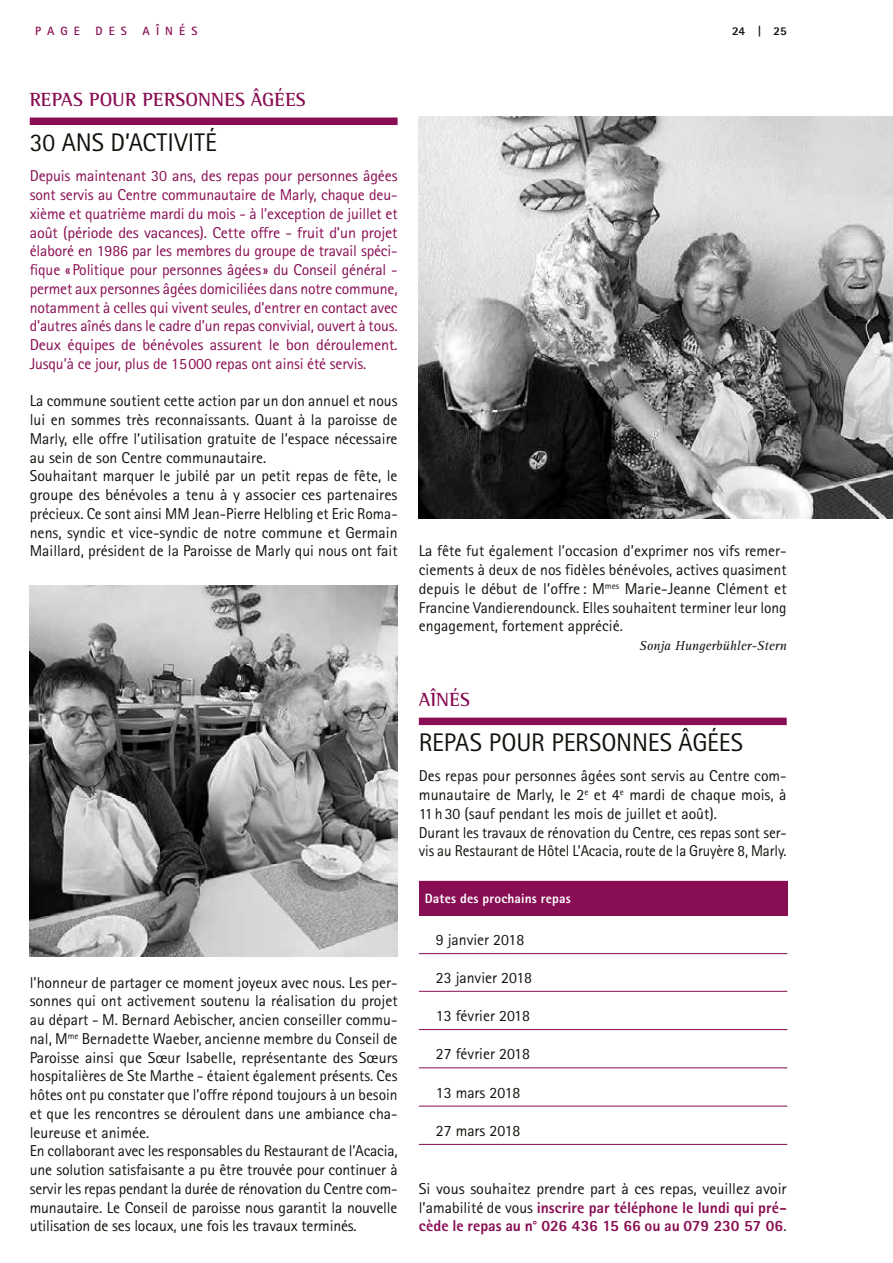
<style>
.page{position:relative;width:893px;height:1263px;background:#fff}
.page>*{position:absolute;margin:0;border:0;box-sizing:border-box;transform-origin:0 0}
.t1{font:25.5px "Rotis Sans Serif";letter-spacing:-.005em;color:#12120d}
.t2{font:700 19.5px "Rotis Semi Serif";letter-spacing:.01em;color:#880d53}
.t3{font:15.75px/18.8px "Rotis Sans Serif";color:#12120d}
.t4{font:15.75px/18.8px "Rotis Sans Serif";letter-spacing:-.01em;color:#880d53;text-align:justify}
.t5{font:800 15.75px/18.8px "Rotis Sans Serif";color:#880d53;text-align:justify}
.t6{font:italic 13.5px "Rotis Serif";color:#12120d}
.t7{font:800 13.5px "Rotis Sans Serif";letter-spacing:.01em;color:#fff}
.t8{font:700 12px "Rotis Sans Serif";letter-spacing:.51em;color:#880d53}
.t9{font:800 12px "Rotis Sans Serif";color:#12120d}
.s1{font-weight:400;color:#12120d}
</style>
<div class="page">
<div style="left:419px;top:718px;width:368px;height:7px;background:#880d53"></div>
<div style="left:419px;top:881px;width:368px;height:34px;background:#880d53"></div>
<hr style="left:419px;top:915px;width:368px;height:1px;background:#880d53">
<hr style="left:419px;top:953px;width:368px;height:1px;background:#880d53">
<hr style="left:419px;top:991px;width:368px;height:1px;background:#880d53">
<hr style="left:419px;top:1029px;width:368px;height:1px;background:#880d53">
<hr style="left:419px;top:1067px;width:368px;height:1px;background:#880d53">
<hr style="left:419px;top:1106px;width:368px;height:1px;background:#880d53">
<hr style="left:419px;top:1144px;width:368px;height:1px;background:#880d53">
<div style="left:30px;top:118px;width:368px;height:7px;background:#880d53"></div>
<img style="left:30px;top:585px;width:368px;height:372px">
<img style="left:419px;top:116px;width:474px;height:403px">
<p class="t8" style="left:35px;top:23px;width:46px">PAGE</p>
<p class="t8" style="left:95px;top:23px;width:33px">DES</p>
<p class="t8" style="left:142px;top:23px;width:56px">AÎNÉS</p>
<p class="t9" style="left:732px;top:23px;width:56px">24 | 25</p>
<p class="t2" style="left:30px;top:88px;width:277px">REPAS POUR PERSONNES ÂGÉES</p>
<h1 class="t1" style="left:30px;top:127px;width:189px">30 ANS D’ACTIVITÉ</h1>
<p class="t4" style="left:30px;top:166px;width:369px">Depuis maintenant 30 ans, des repas pour personnes âgées sont servis au Centre communautaire de Marly, chaque deu&shy;xième et quatrième mardi du mois - à l’exception de juillet et août (période des vacances). Cette offre - fruit d’un projet élaboré en 1986 par les membres du groupe de travail spéci&shy;fique «Politique pour personnes âgées» du Conseil général - permet aux personnes âgées domiciliées dans notre commune, notamment à celles qui vivent seules, d’entrer en contact avec d’autres aînés dans le cadre d’un repas convivial, ouvert à tous.<br>Deux équipes de bénévoles assurent le bon déroulement.<br>Jusqu’à ce jour, plus de 15000 repas ont ainsi été servis.</p>
<p class="t3" style="left:30px;top:391px;width:369px">La commune soutient cette action par un don annuel et nous lui en sommes très reconnaissants. Quant à la paroisse de Marly, elle offre l’utilisation gratuite de l’espace nécessaire au sein de son Centre communautaire.<br>Souhaitant marquer le jubilé par un petit repas de fête, le groupe des bénévoles a tenu à y associer ces partenaires précieux. Ce sont ainsi MM Jean-Pierre Helbling et Eric Roma&shy;nens, syndic et vice-syndic de notre commune et Germain Maillard, président de la Paroisse de Marly qui nous ont fait</p>
<p class="t3" style="left:30px;top:973px;width:369px">l’honneur de partager ce moment joyeux avec nous. Les per&shy;sonnes qui ont activement soutenu la réalisation du projet au départ - M. Bernard Aebischer, ancien conseiller commu&shy;nal, M<sup>me</sup> Bernadette Waeber, ancienne membre du Conseil de Paroisse ainsi que Sœur Isabelle, représentante des Sœurs hospitalières de Ste Marthe - étaient également présents. Ces hôtes ont pu constater que l’offre répond toujours à un besoin et que les rencontres se déroulent dans une ambiance cha&shy;leureuse et animée.<br>En collaborant avec les responsables du Restaurant de l’Acacia, une solution satisfaisante a pu être trouvée pour continuer à servir les repas pendant la durée de rénovation du Centre com&shy;munautaire. Le Conseil de paroisse nous garantit la nouvelle utilisation de ses locaux, une fois les travaux terminés.</p>
<p class="t3" style="left:419px;top:541px;width:369px;text-align:justify">La fête fut également l’occasion d’exprimer nos vifs remer&shy;ciements à deux de nos fidèles bénévoles, actives quasiment depuis le début de l’offre : M<sup>mes</sup> Marie-Jeanne Clément et Francine Vandierendounck. Elles souhaitent terminer leur long engagement, fortement apprécié.</p>
<p class="t6" style="left:639px;top:638px;width:149px">Sonja Hungerbühler-Stern</p>
<p class="t2" style="left:419px;top:688px;width:52px">AÎNÉS</p>
<h1 class="t1" style="left:419px;top:727px;width:326px">REPAS POUR PERSONNES ÂGÉES</h1>
<p class="t3" style="left:419px;top:766px;width:369px">Des repas pour personnes âgées sont servis au Centre com&shy;munautaire de Marly, le 2<sup>e</sup> et 4<sup>e</sup> mardi de chaque mois, à 11h30 (sauf pendant les mois de juillet et août).<br>Durant les travaux de rénovation du Centre, ces repas sont ser&shy;vis au Restaurant de Hôtel L’Acacia, route de la Gruyère 8, Marly.</p>
<p class="t7" style="left:425px;top:889px;width:147px">Dates des prochains repas</p>
<p class="t3" style="left:436px;top:930px;width:90px">9 janvier 2018</p>
<p class="t3" style="left:436px;top:968px;width:98px">23 janvier 2018</p>
<p class="t3" style="left:436px;top:1006px;width:96px">13 février 2018</p>
<p class="t3" style="left:436px;top:1044px;width:96px">27 février 2018</p>
<p class="t3" style="left:436px;top:1083px;width:86px">13 mars 2018</p>
<p class="t3" style="left:436px;top:1121px;width:86px">27 mars 2018</p>
<p class="t5" style="left:419px;top:1179px;width:369px"><span class="s1">Si vous souhaitez prendre part à ces repas, veuillez avoir l’amabilité de vous</span> inscrire par téléphone le lundi qui pré&shy;cède le repas au n° 026 436 15 66 ou au 079 230 57 06<span class="s1">.</span></p>
</div>
